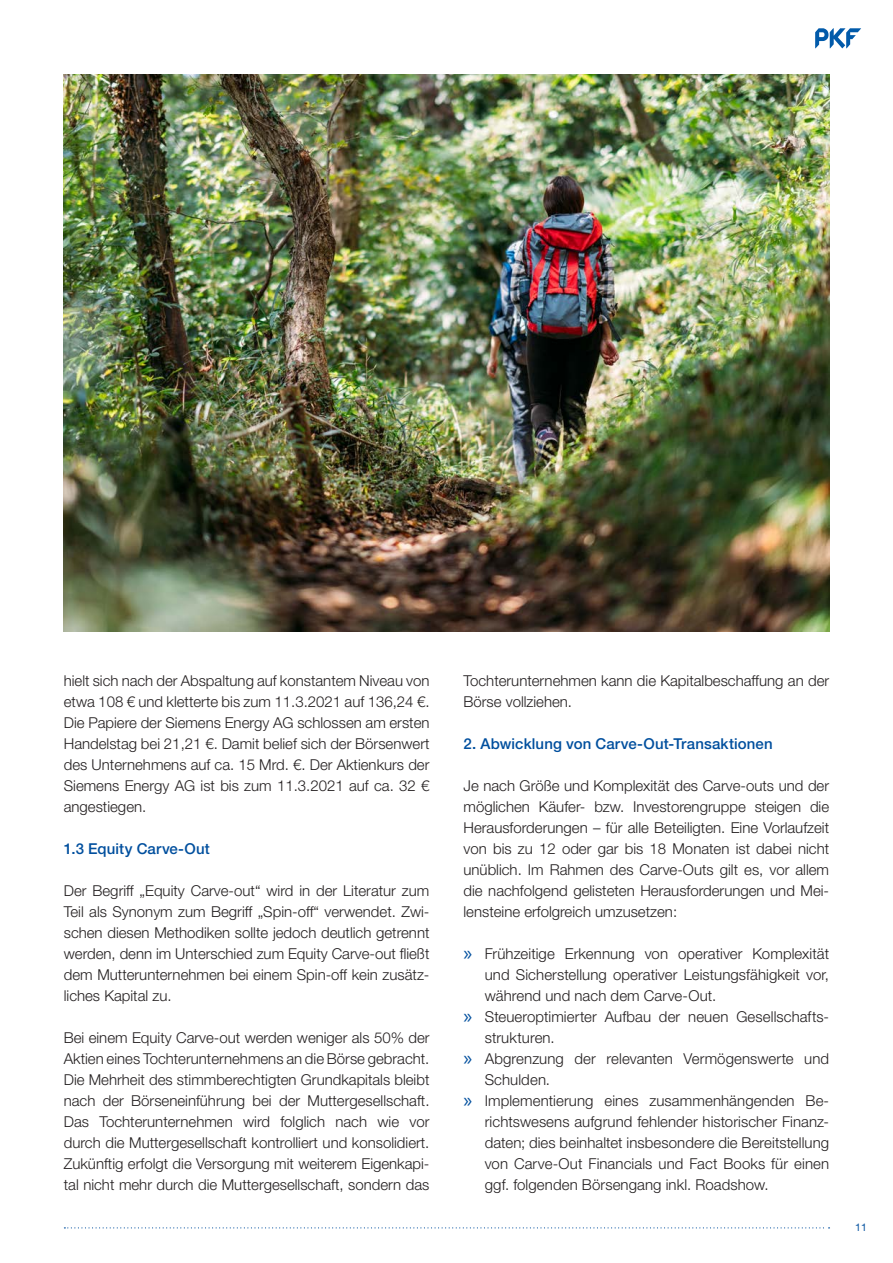
<style>
.page{position:relative;width:893px;height:1263px;background:#fff}
.page>*{position:absolute;margin:0;border:0;box-sizing:border-box;transform-origin:0 0}
.Copy_Fließtext{font:300 15px/21px "Helvetica Neue LT";color:#231f20;text-align:justify}
.Zwischentitel{font:500 15px "Helvetica Neue LT";letter-spacing:.005em;color:#014f9e}
.t1{font:10.5px "Helvetica Neue LT";color:#014f9e}
.s1{font-family:"Myriad Pro";font-weight:400;font-size:21px;color:#014f9e}
</style>
<div class="page">
<img style="left:64px;top:75px;width:765px;height:556px">
<svg style="left:815px;top:28px;width:46px;height:20px"></svg>
<svg style="left:64px;top:1227px;width:766px;height:1px"></svg>
<p class="Copy_Fließtext" style="left:64px;top:669px;width:367px">hielt sich nach der Abspaltung auf konstantem Niveau von etwa 108 € und kletterte bis zum 11.3.2021 auf 136,24 €.<br>Die Papiere der Siemens Energy AG schlossen am ersten Handelstag bei 21,21 €. Damit belief sich der Börsenwert des Unternehmens auf ca. 15 Mrd. €. Der Aktienkurs der Siemens Energy AG ist bis zum 11.3.2021 auf ca. 32 € angestiegen.</p>
<p class="Zwischentitel" style="left:64px;top:839px;width:148px">1.3 Equity Carve-Out</p>
<p class="Copy_Fließtext" style="left:64px;top:879px;width:367px">Der Begriff „Equity Carve-out“ wird in der Literatur zum Teil als Synonym zum Begriff „Spin-off“ verwendet. Zwi&shy;schen diesen Methodiken sollte jedoch deutlich getrennt werden, denn im Unterschied zum Equity Carve-out fließt dem Mutterunternehmen bei einem Spin-off kein zusätz&shy;liches Kapital zu.</p>
<p class="Copy_Fließtext" style="left:64px;top:1026px;width:367px">Bei einem Equity Carve-out werden weniger als 50% der Aktien eines Tochterunternehmens an die Börse gebracht.<br>Die Mehrheit des stimmberechtigten Grundkapitals bleibt nach der Börseneinführung bei der Muttergesellschaft.<br>Das Tochterunternehmen wird folglich nach wie vor durch die Muttergesellschaft kontrolliert und konsolidiert.<br>Zukünftig erfolgt die Versorgung mit weiterem Eigenkapi&shy;tal nicht mehr durch die Muttergesellschaft, sondern das</p>
<p class="Copy_Fließtext" style="left:464px;top:669px;width:367px">Tochterunternehmen kann die Kapitalbeschaffung an der<br>Börse vollziehen.</p>
<p class="Zwischentitel" style="left:464px;top:734px;width:311px">2. Abwicklung von Carve-Out-Transaktionen</p>
<p class="Copy_Fließtext" style="left:464px;top:774px;width:367px">Je nach Größe und Komplexität des Carve-outs und der möglichen Käufer- bzw. Investorengruppe steigen die Herausforderungen – für alle Beteiligten. Eine Vorlaufzeit von bis zu 12 oder gar bis 18 Monaten ist dabei nicht unüblich. Im Rahmen des Carve-Outs gilt es, vor allem die nachfolgend gelisteten Herausforderungen und Mei&shy;lensteine erfolgreich umzusetzen:</p>
<p class="Copy_Fließtext" style="left:485px;top:942px;width:346px;text-indent:-21px"><span class="s1">»</span> Frühzeitige Erkennung von operativer Komplexität und Sicherstellung operativer Leistungsfähigkeit vor, während und nach dem Carve-Out.</p>
<p class="Copy_Fließtext" style="left:485px;top:1005px;width:346px;text-indent:-21px"><span class="s1">»</span> Steueroptimierter Aufbau der neuen Gesellschafts&shy;strukturen.</p>
<p class="Copy_Fließtext" style="left:485px;top:1047px;width:346px;text-indent:-21px"><span class="s1">»</span> Abgrenzung der relevanten Vermögenswerte und<br>Schulden.</p>
<p class="Copy_Fließtext" style="left:485px;top:1089px;width:346px;text-indent:-21px"><span class="s1">»</span> Implementierung eines zusammenhängenden Be&shy;richtswesens aufgrund fehlender historischer Finanz&shy;daten; dies beinhaltet insbesondere die Bereitstellung von Carve-Out Financials und Fact Books für einen ggf. folgenden Börsengang inkl. Roadshow.</p>
<p class="t1" style="left:855px;top:1221px;width:13px">11</p>
</div>
